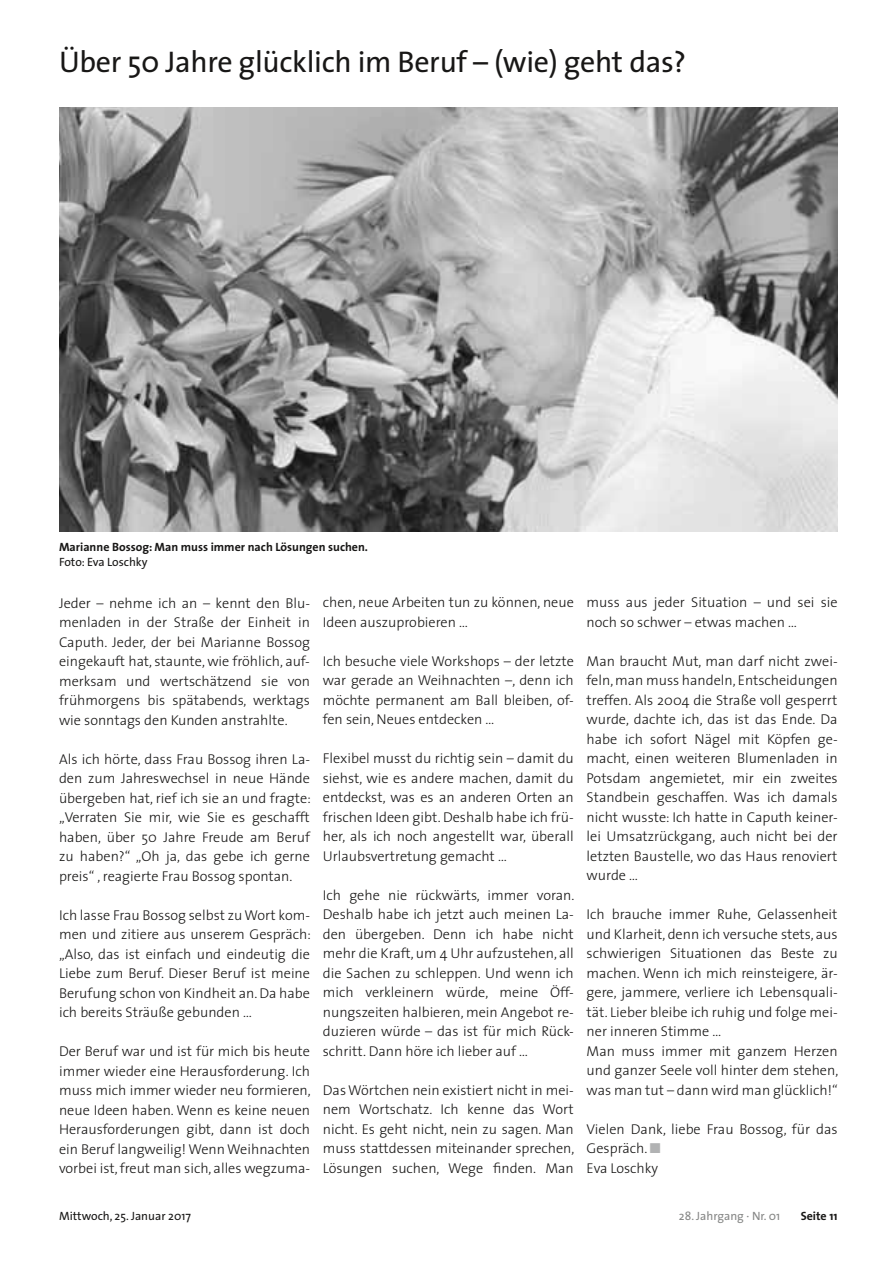
<style>
.page{position:relative;width:893px;height:1262px;background:#fff}
.page>*{position:absolute;margin:0;border:0;box-sizing:border-box;transform-origin:0 0}
.t1{font:30px "The Sans";letter-spacing:-.01em;color:#181716}
.t2{font:300 14.25px/19.5px "The Sans";color:#181716;text-align:justify}
.t3{font:700 12px "The Sans";color:#181716}
.t4{font:12px "The Sans";color:#181716}
.t5{font:12px "The Sans";color:#868786}
</style>
<div class="page">
<img style="left:59px;top:108px;width:778px;height:424px">
<h1 class="t1" style="left:59px;top:51px;width:628px">Über 50 Jahre glücklich im Beruf – (wie) geht das?</h1>
<p class="t3" style="left:59px;top:542px;width:310px">Marianne Bossog: Man muss immer nach Lösungen suchen.</p>
<p class="t4" style="left:59px;top:557px;width:90px">Foto: Eva Loschky</p>
<p class="t2" style="left:59px;top:594px;width:252px">Jeder – nehme ich an – kennt den Blu&shy;menladen in der Straße der Einheit in Caputh. Jeder, der bei Marianne Bossog eingekauft hat, staunte, wie fröhlich, auf&shy;merksam und wertschätzend sie von frühmorgens bis spätabends, werktags wie sonntags den Kunden anstrahlte.</p>
<p class="t2" style="left:59px;top:750px;width:253px">Als ich hörte, dass Frau Bossog ihren La&shy;den zum Jahreswechsel in neue Hände übergeben hat, rief ich sie an und fragte: „Verraten Sie mir, wie Sie es geschafft haben, über 50 Jahre Freude am Beruf zu haben?“ „Oh ja, das gebe ich gerne preis“ , reagierte Frau Bossog spontan.</p>
<p class="t2" style="left:59px;top:906px;width:253px">Ich lasse Frau Bossog selbst zu Wort kom&shy;men und zitiere aus unserem Gespräch: „Also, das ist einfach und eindeutig die Liebe zum Beruf. Dieser Beruf ist meine Berufung schon von Kindheit an. Da habe ich bereits Sträuße gebunden …</p>
<p class="t2" style="left:59px;top:1043px;width:253px">Der Beruf war und ist für mich bis heute immer wieder eine Herausforderung. Ich muss mich immer wieder neu formieren, neue Ideen haben. Wenn es keine neuen Herausforderungen gibt, dann ist doch ein Beruf langweilig! Wenn Weihnachten vorbei ist, freut man sich, alles wegzuma-</p>
<p class="t2" style="left:323px;top:594px;width:252px">chen, neue Arbeiten tun zu können, neue<br>Ideen auszuprobieren …</p>
<p class="t2" style="left:323px;top:653px;width:252px">Ich besuche viele Workshops – der letzte war gerade an Weihnachten –, denn ich möchte permanent am Ball bleiben, of&shy;fen sein, Neues entdecken …</p>
<p class="t2" style="left:323px;top:750px;width:252px">Flexibel musst du richtig sein – damit du siehst, wie es andere machen, damit du entdeckst, was es an anderen Orten an frischen Ideen gibt. Deshalb habe ich frü&shy;her, als ich noch angestellt war, überall Urlaubsvertretung gemacht …</p>
<p class="t2" style="left:323px;top:887px;width:253px">Ich gehe nie rückwärts, immer voran.<br>Deshalb habe ich jetzt auch meinen La&shy;den übergeben. Denn ich habe nicht mehr die Kraft, um 4 Uhr aufzustehen, all die Sachen zu schleppen. Und wenn ich mich verkleinern würde, meine Öff&shy;nungszeiten halbieren, mein Angebot re&shy;duzieren würde – das ist für mich Rück&shy;schritt. Dann höre ich lieber auf …</p>
<p class="t2" style="left:323px;top:1082px;width:253px">Das Wörtchen nein existiert nicht in mei&shy;nem Wortschatz. Ich kenne das Wort nicht. Es geht nicht, nein zu sagen. Man muss stattdessen miteinander sprechen, Lösungen suchen, Wege finden. Man</p>
<p class="t2" style="left:586px;top:594px;width:252px">muss aus jeder Situation – und sei sie noch so schwer – etwas machen …</p>
<p class="t2" style="left:586px;top:653px;width:252px">Man braucht Mut, man darf nicht zwei&shy;feln, man muss handeln, Entscheidungen treffen. Als 2004 die Straße voll gesperrt wurde, dachte ich, das ist das Ende. Da habe ich sofort Nägel mit Köpfen ge&shy;macht, einen weiteren Blumenladen in Potsdam angemietet, mir ein zweites Standbein geschaffen. Was ich damals nicht wusste: Ich hatte in Caputh keiner&shy;lei Umsatzrückgang, auch nicht bei der letzten Baustelle, wo das Haus renoviert wurde …</p>
<p class="t2" style="left:586px;top:906px;width:253px;text-align:left">Ich brauche immer Ruhe, Gelassenheit und Klarheit, denn ich versuche stets, aus schwierigen Situationen das Beste zu machen. Wenn ich mich reinsteigere, är&shy;gere, jammere, verliere ich Lebensquali&shy;tät. Lieber bleibe ich ruhig und folge mei&shy;ner inneren Stimme …<br>Man muss immer mit ganzem Herzen und ganzer Seele voll hinter dem stehen, was man tut – dann wird man glücklich!“</p>
<p class="t2" style="left:586px;top:1121px;width:252px;text-align:left">Vielen Dank, liebe Frau Bossog, für das<br>Gespräch.<br>Eva Loschky</p>
<p class="t4" style="left:59px;top:1211px;width:133px">Mittwoch, 25. Januar 2017</p>
<p class="t5" style="left:679px;top:1211px;width:103px">28. Jahrgang · Nr. 01</p>
<p class="t3" style="left:800px;top:1211px;width:38px">Seite 11</p>
</div>
